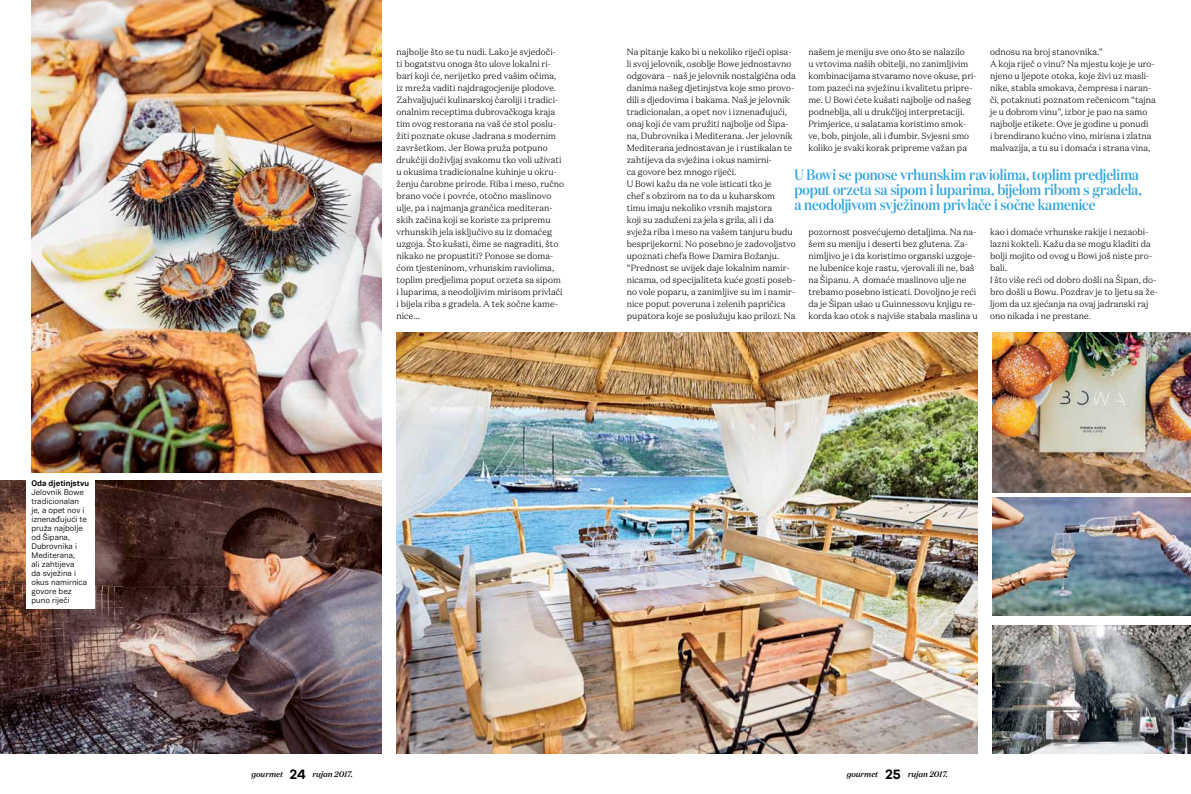
<style>
.page{position:relative;width:1191px;height:794px;background:#fff}
.page>*{position:absolute;margin:0;border:0;box-sizing:border-box;transform-origin:0 0}
.t1{font:500 15px/15px "Domaine Disp Nar";letter-spacing:-.005em;color:#31a4dd}
.t2{font:300 9px/12px "Domaine Text";letter-spacing:.005em;color:#000}
.t3{font:8px/9px "Vaud";color:#000}
.t4{font:italic 500 8px "Domaine Text";letter-spacing:-.02em;color:#000}
.t5{font:700 8px "Vaud";color:#000}
.s1{font-family:"Galano Grotesque";font-weight:600;font-style:normal;font-size:14px}
</style>
<div class="page">
<img style="left:31px;top:0;width:350px;height:472px">
<img style="left:992px;top:333px;width:199px;height:159px">
<img style="left:0;top:480px;width:381px;height:273px">
<img style="left:992px;top:498px;width:199px;height:117px">
<img style="left:992px;top:625px;width:199px;height:128px">
<img style="left:396px;top:333px;width:581px;height:420px">
<div style="left:26px;top:474px;width:69px;height:135px;background:#fff"></div>
<p class="t5" style="left:31px;top:478px;width:59px">Oda djetinjstvu</p>
<p class="t3" style="left:31px;top:487px;width:57px">Jelovnik Bowe tradicionalan je, a opet nov i iznenađujući te pruža najbolje od Šipana,<br>Dubrovnika i<br>Mediterana,<br>ali zahtijeva<br>da svježina i okus namirnica govore bez puno riječi</p>
<p class="t2" style="left:990px;top:46px;width:167px">odnosu na broj stanovnika.”<br>A koja riječ o vinu? Na mjestu koje je uro&shy;njeno u ljepote otoka, koje živi uz masli&shy;nike, stabla smokava, čempresa i naran&shy;či, potaknuti poznatom rečenicom “tajna je u dobrom vinu”, izbor je pao na samo najbolje etikete. Ove je godine u ponudi<br>i brendirano kućno vino, mirisna i zlatna malvazija, a tu su i domaća i strana vina,</p>
<p class="t2" style="left:396px;top:46px;width:169px">najbolje što se tu nudi. Lako je svjedoči-<br>ti bogatstvu onoga što ulove lokalni ri&shy;bari koji će, nerijetko pred vašim očima, iz mreža vaditi najdragocjenije plodove.<br>Zahvaljujući kulinarskoj čaroliji i tradici&shy;onalnim receptima dubrovačkoga kraja tim ovog restorana na vaš će stol poslu&shy;žiti poznate okuse Jadrana s modernim završetkom. Jer Bowa pruža potpuno drukčiji doživljaj svakomu tko voli uživati u okusima tradicionalne kuhinje u okru&shy;ženju čarobne prirode. Riba i meso, ručno brano voće i povrće, otočno maslinovo ulje, pa i najmanja grančica mediteran&shy;skih začina koji se koriste za pripremu vrhunskih jela isključivo su iz domaćeg uzgoja. Što kušati, čime se nagraditi, što nikako ne propustiti? Ponose se doma&shy;ćom tjesteninom, vrhunskim raviolima, toplim predjelima poput orzeta sa sipom i luparima, a neodoljivim mirisom privlači i bijela riba s gradela. A tek sočne kame&shy;nice...</p>
<p class="t2" style="left:627px;top:46px;width:170px">Na pitanje kako bi u nekoliko riječi opisa&shy;li svoj jelovnik, osoblje Bowe jednostavno odgovara – naš je jelovnik nostalgična oda danima našeg djetinjstva koje smo provo&shy;dili s djedovima i bakama. Naš je jelovnik tradicionalan, a opet nov i iznenađujući, onaj koji će vam pružiti najbolje od Šipa&shy;na, Dubrovnika i Mediterana. Jer jelovnik Mediterana jednostavan je i rustikalan te zahtijeva da svježina i okus namirni-<br>ca govore bez mnogo riječi.<br>U Bowi kažu da ne vole isticati tko je<br>chef s obzirom na to da u kuharskom timu imaju nekoliko vrsnih majstora<br>koji su zaduženi za jela s grila, ali i da svježa riba i meso na vašem tanjuru budu besprijekorni. No posebno je zadovoljstvo upoznati chefa Bowe Damira Božanju. “Prednost se uvijek daje lokalnim namir&shy;nicama, od specijaliteta kuće gosti poseb&shy;no vole poparu, a zanimljive su im i namir&shy;nice poput poveruna i zelenih papričica pupatora koje se poslužuju kao prilozi. Na</p>
<p class="t2" style="left:808px;top:46px;width:170px">našem je meniju sve ono što se nalazilo<br>u vrtovima naših obitelji, no zanimljivim kombinacijama stvaramo nove okuse, pri&shy;tom pazeći na svježinu i kvalitetu pripre&shy;me. U Bowi ćete kušati najbolje od našeg podneblja, ali u drukčijoj interpretaciji.<br>Primjerice, u salatama koristimo smok&shy;ve, bob, pinjole, ali i đumbir. Svjesni smo koliko je svaki korak pripreme važan pa</p>
<h1 class="t1" style="left:794px;top:167px;width:349px">U Bowi se ponose vrhunskim raviolima, toplim predjelima poput orzeta sa sipom i luparima, bijelom ribom s gradela, a neodoljivom svježinom privlače i sočne kamenice</h1>
<p class="t2" style="left:990px;top:226px;width:169px">kao i domaće vrhunske rakije i nezaobi&shy;lazni kokteli. Kažu da se mogu kladiti da bolji mojito od ovog u Bowi još niste pro&shy;bali.<br>I što više reći od dobro došli na Šipan, do&shy;bro došli u Bowu. Pozdrav je to ljetu sa že&shy;ljom da uz sjećanja na ovaj jadranski raj ono nikada i ne prestane.</p>
<p class="t2" style="left:808px;top:226px;width:170px">pozornost posvećujemo detaljima. Na na&shy;šem su meniju i deserti bez glutena. Za&shy;nimljivo je i da koristimo organski uzgoje&shy;ne lubenice koje rastu, vjerovali ili ne, baš na Šipanu. A domaće maslinovo ulje ne trebamo posebno isticati. Dovoljno je reći da je Šipan ušao u Guinnessovu knjigu re&shy;korda kao otok s najviše stabala maslina u</p>
<p class="t4" style="left:251px;top:769px;width:103px">gourmet <span class="s1">24</span> rujan 2017.</p>
<p class="t4" style="left:846px;top:769px;width:103px">gourmet <span class="s1">25</span> rujan 2017.</p>
</div>
